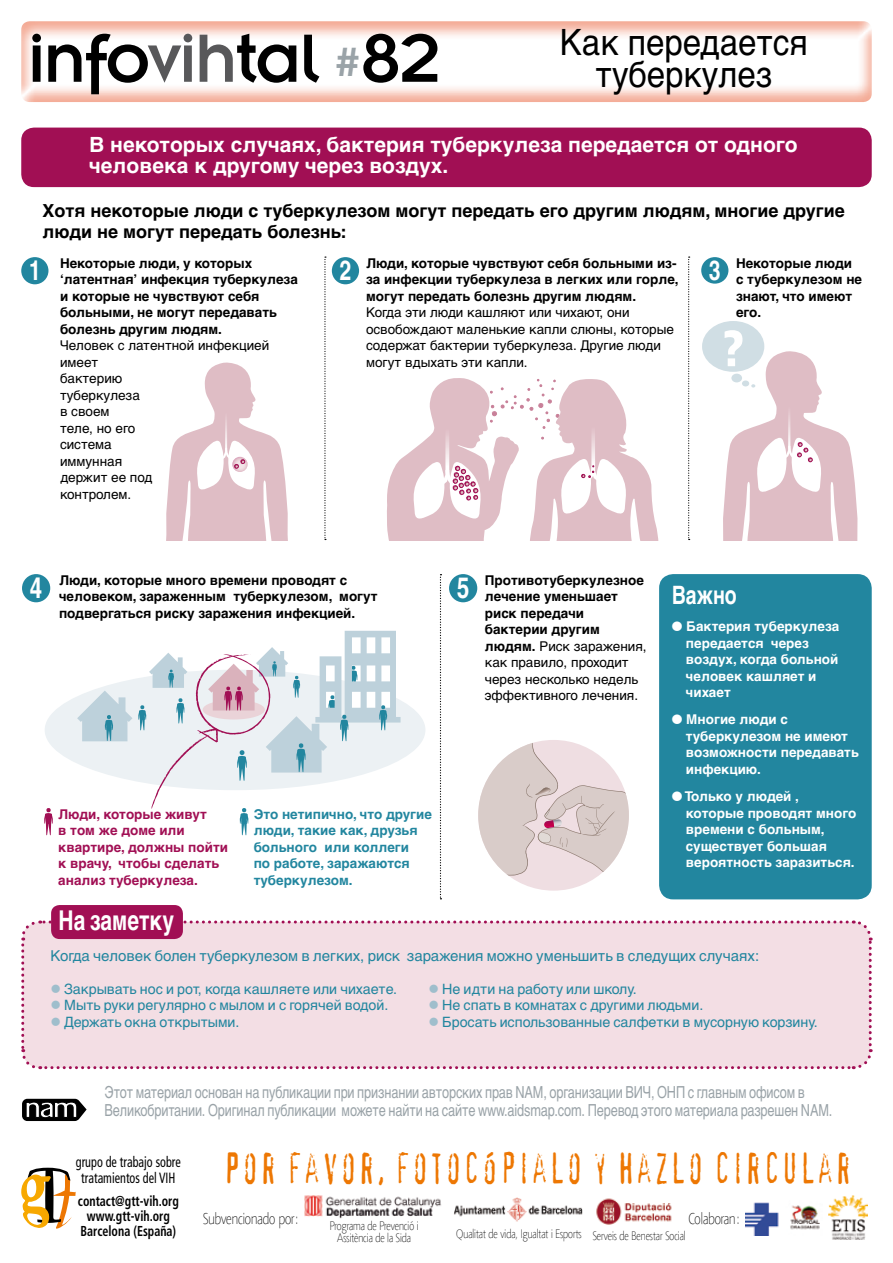
<style>
.page{position:relative;width:893px;height:1263px;background:#fff}
.page>*{position:absolute;margin:0;border:0;box-sizing:border-box;transform-origin:0 0}
.t1{font:75px "Insignia";letter-spacing:-.03em;color:#000}
.t2{font:41.85px "Confidential";letter-spacing:.08em;color:#ed7703;scale:.75 1}
.t3{font:36.3px/31.5px "Helvetica Cyr Upright";color:#000;text-align:center;scale:.91 1}
.t4{font:700 29.1px "Helvetica Cyr";color:#fff;scale:.77 1}
.t5{font:700 27.3px "Helvetica Cyr";color:#fff;scale:.77 1}
.t6{font:700 25.35px "Helvetica Cyr";color:#fff;scale:.77 1}
.t7{font:700 21px/21px "Helvetica Cyr";color:#fff}
.t8{font:700 18px/21px "Helvetica Cyr";color:#000}
.t9{font:16.65px/18px "Helvetica Cyr Upright";letter-spacing:-.01em;color:#9aa3a8;scale:.77 1}
.t10{font:100 16.2px "Agilita Com";color:#000;scale:.83 1}
.t11{font:15px "Helvetica Cyr Upright";color:#22869f}
.t12{font:condensed 14.85px/16.5px "Frutiger";color:#000;text-align:center;scale:.82 1}
.t13{font:700 condensed 14.4px/15px "Frutiger";color:#000;text-align:center;scale:.83 1}
.t14{font:14.25px "Helvetica Cyr Upright";color:#22869f}
.t15{font:700 13.5px/16.5px "Helvetica Cyr";color:#000}
.t16{font:13.5px/16.5px "Helvetica Cyr Upright";color:#000}
.t17{font:700 13.5px/16.5px "Helvetica Cyr";color:#fff}
.t18{font:700 13.5px/16.5px "Helvetica Cyr";color:#22869f}
.t19{font:700 13.5px/16.5px "Helvetica Cyr";color:#a10f54}
.t20{font:100 12.6px/12px "Agilita Com";color:#000;text-align:center;scale:.83 1}
.s1{color:#58585a}
.s2{font-size:45px;color:#9aa3a8}
.s3{font-family:"Helvetica Cyr";font-weight:700}
.s4{color:#9fbecc}
</style>
<div class="page">
<svg style="left:631px;top:457px;width:28px;height:84px;fill:#dfbdc5"></svg>
<div style="left:19px;top:20px;width:853px;height:84px;background:#e85227;opacity:.5"></div>
<svg style="left:22px;top:1099px;width:65px;height:22px"></svg>
<div style="left:21px;top:128px;width:851px;height:59px;background:#a10f54;border-radius:13px"></div>
<div style="left:21px;top:920px;width:852px;height:150px;background:#f3dee4"></div>
<div style="left:51px;top:905px;width:132px;height:34px;background:#a10f54;border-radius:9px"></div>
<div style="left:701px;top:257px;width:27px;height:27px;background:#22869f;border-radius:50%"></div>
<div style="left:21px;top:257px;width:27px;height:27px;background:#22869f;border-radius:50%"></div>
<svg style="left:688px;top:257px;width:2px;height:283px"></svg>
<div style="left:702px;top:321px;width:62px;height:51px;background:#d0dee4;border-radius:50%"></div>
<svg style="left:722px;top:330px;width:136px;height:211px"></svg>
<div style="left:659px;top:574px;width:213px;height:325px;background:#22869f;border-radius:14px"></div>
<div style="left:22px;top:574px;width:28px;height:28px;background:#22869f;border-radius:50%"></div>
<svg style="left:44px;top:808px;width:9px;height:27px"></svg>
<div style="left:45px;top:670px;width:380px;height:120px;background:#ecf1f4;border-radius:50%"></div>
<svg style="left:77px;top:690px;width:55px;height:51px"></svg>
<svg style="left:138px;top:257px;width:493px;height:642px"></svg>
<img style="left:304px;top:1195px;width:137px;height:24px">
<img style="left:746px;top:1202px;width:74px;height:34px">
<img style="left:829px;top:1196px;width:38px;height:43px">
<img style="left:454px;top:1197px;width:128px;height:25px">
<img style="left:596px;top:1198px;width:76px;height:27px">
<svg style="left:21px;top:1168px;width:55px;height:61px"></svg>
<h1 class="t1" style="left:28px;top:20px;width:415px">info<span class="s1">vih</span>tal <span class="s2">#</span>82</h1>
<h3 class="t3" style="left:560px;top:27px;width:274px">Как передается туберкулез</h3>
<h3 class="t7" style="left:89px;top:135px;width:710px">В некоторых случаях, бактерия туберкулеза передается от одного человека к другому через воздух.</h3>
<h3 class="t8" style="left:43px;top:200px;width:804px">Хотя некоторые люди с туберкулезом могут передать его другим людям, многие другие люди не могут передать болезнь:</h3>
<p class="t15" style="left:366px;top:255px;width:314px">Люди, которые чувствуют себя больными из&shy;за инфекции туберкулеза в легких или горле, могут передать болезнь другим людям.</p>
<p class="t16" style="left:366px;top:304px;width:309px">Когда эти люди кашляют или чихают, они освобождают маленькие капли слюны, которые содержат бактерии туберкулеза. Другие люди могут вдыхать эти капли.</p>
<p class="t15" style="left:60px;top:255px;width:239px">Некоторые люди, у которых ‘латентная’ инфекция туберкулеза и которые не чувствуют себя больными, не могут передавать болезнь другим людям.</p>
<p class="t16" style="left:60px;top:337px;width:211px">Человек с латентной инфекцией имеет<br>бактерию<br>туберкулеза<br>в своем<br>теле, но его<br>система<br>иммунная<br>держит ее под<br>контролем.</p>
<h3 class="t5" style="left:29px;top:255px;width:17px">1</h3>
<h3 class="t5" style="left:340px;top:255px;width:17px">2</h3>
<h3 class="t5" style="left:709px;top:254px;width:17px">3</h3>
<p class="t15" style="left:736px;top:255px;width:128px">Некоторые люди с туберкулезом не знают, что имеют его.</p>
<p class="t15" style="left:59px;top:572px;width:320px">Люди, которые много времени проводят с человеком, зараженным туберкулезом, могут подвергаться риску заражения инфекцией.</p>
<p class="t15" style="left:485px;top:572px;width:161px">Противотуберкулезное лечение уменьшает риск передачи бактерии другим</p>
<p class="t16" style="left:485px;top:638px;width:163px"><span class="s3">людям.</span> Риск заражения, как правило, проходит через несколько недель эффективного лечения.</p>
<h3 class="t4" style="left:30px;top:571px;width:18px">4</h3>
<h3 class="t4" style="left:457px;top:571px;width:18px">5</h3>
<p class="t19" style="left:58px;top:805px;width:171px">Люди, которые живут<br>в том же доме или квартире, должны пойти к врачу, чтобы сделать анализ туберкулеза.</p>
<p class="t18" style="left:254px;top:805px;width:180px">Это нетипично, что другие люди, такие как, друзья больного или коллеги<br>по работе, заражаются туберкулезом.</p>
<h3 class="t6" style="left:672px;top:581px;width:86px">Важно</h3>
<p class="t17" style="left:686px;top:618px;width:155px;text-indent:-14px">● Бактерия туберкулеза передается через воздух, когда больной человек кашляет и чихает</p>
<p class="t17" style="left:686px;top:711px;width:174px;text-indent:-14px">● Многие люди с туберкулезом не имеют возможности передавать инфекцию.</p>
<p class="t17" style="left:686px;top:788px;width:172px;text-indent:-14px">● Только у людей , которые проводят много времени с больным, существует большая вероятность заразиться.</p>
<h3 class="t5" style="left:59px;top:905px;width:152px">На заметку</h3>
<p class="t11" style="left:50px;top:947px;width:710px">Когда человек болен туберкулезом в легких, риск заражения можно уменьшить в следущих случаях:</p>
<p class="t14" style="left:50px;top:981px;width:348px"><span class="s4">●</span> Закрывать нос и рот, когда кашляете или чихаете.</p>
<p class="t14" style="left:428px;top:981px;width:210px"><span class="s4">●</span> Не идти на работу или школу.</p>
<p class="t14" style="left:50px;top:997px;width:339px"><span class="s4">●</span> Мыть руки регулярно с мылом и с горячей водой.</p>
<p class="t14" style="left:428px;top:997px;width:276px"><span class="s4">●</span> Не спать в комнатах с другими людьми.</p>
<p class="t14" style="left:50px;top:1014px;width:191px"><span class="s4">●</span> Держать окна открытыми.</p>
<p class="t14" style="left:428px;top:1014px;width:391px"><span class="s4">●</span> Бросать использованные салфетки в мусорную корзину.</p>
<p class="t9" style="left:105px;top:1083px;width:947px">Этот материал основан на публикации при признании авторских прав NAM, организации ВИЧ, ОНП с главным офисом в<br>Великобритании. Оригинал публикации можете найти на сайте www.aidsmap.com. Перевод этого материала разрешен NAM.</p>
<p class="t12" style="left:76px;top:1153px;width:130px">grupo de trabajo sobre tratamientos del vih</p>
<p class="t13" style="left:78px;top:1193px;width:123px">contact@gtt-vih.org www.gtt-vih.org<br>Barcelona (España)</p>
<h2 class="t2" style="left:224px;top:1151px;width:838px">POR FAVOR, FOTOCÓPIALO Y HAZLO CIRCULAR</h2>
<p class="t20" style="left:330px;top:1220px;width:108px">Programa de Prevenció i<br>Assitència de la Sida</p>
<p class="t20" style="left:456px;top:1227px;width:278px">Qualitat de vida, Igualtat i Esports Serveis de Benestar Social</p>
<p class="t10" style="left:203px;top:1207px;width:116px">Subvencionado por:</p>
<p class="t10" style="left:688px;top:1207px;width:64px">Colaboran:</p>
</div>
